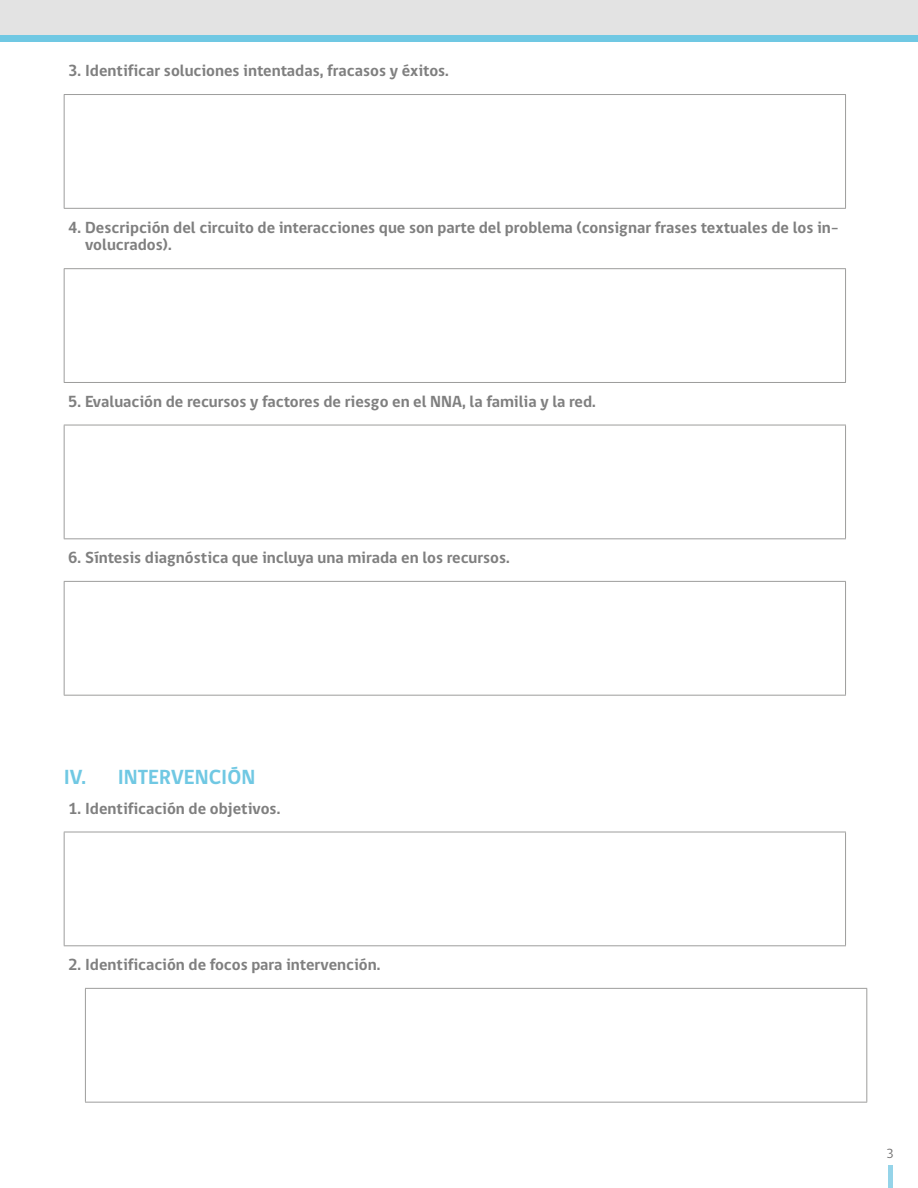
<style>
.page{position:relative;width:918px;height:1188px;background:#fff}
.page>*{position:absolute;margin:0;border:0;box-sizing:border-box;transform-origin:0 0}
.t1{font:700 21px "gob CL";color:#70c8e3}
.t2{font:700 16.5px/17.9px "gob CL";color:#7f7f7f}
.t3{font:13.5px "gob CL";color:#706f6f}
</style>
<div class="page">
<div style="left:888px;top:1166px;width:5px;height:22px;background:#95d4e9"></div>
<div style="left:0;top:0;width:918px;height:39px;background:#e3e3e3"></div>
<div style="left:0;top:35px;width:918px;height:6px;background:#70c8e3"></div>
<hr style="left:64px;top:94px;width:782px;height:1px;background:#9d9d9c">
<hr style="left:64px;top:95px;width:1px;height:113px;background:#9d9d9c">
<hr style="left:845px;top:95px;width:1px;height:113px;background:#9d9d9c">
<hr style="left:64px;top:208px;width:782px;height:1px;background:#9d9d9c">
<hr style="left:64px;top:268px;width:782px;height:1px;background:#9d9d9c">
<hr style="left:64px;top:269px;width:1px;height:113px;background:#9d9d9c">
<hr style="left:845px;top:269px;width:1px;height:113px;background:#9d9d9c">
<hr style="left:64px;top:382px;width:782px;height:1px;background:#9d9d9c">
<hr style="left:64px;top:425px;width:782px;height:1px;background:#9d9d9c">
<hr style="left:64px;top:425px;width:1px;height:113px;background:#9d9d9c">
<hr style="left:845px;top:425px;width:1px;height:113px;background:#9d9d9c">
<hr style="left:64px;top:538px;width:782px;height:1px;background:#9d9d9c">
<hr style="left:64px;top:581px;width:782px;height:1px;background:#9d9d9c">
<hr style="left:64px;top:582px;width:1px;height:113px;background:#9d9d9c">
<hr style="left:845px;top:582px;width:1px;height:113px;background:#9d9d9c">
<hr style="left:64px;top:695px;width:782px;height:1px;background:#9d9d9c">
<hr style="left:64px;top:832px;width:782px;height:1px;background:#9d9d9c">
<hr style="left:64px;top:832px;width:1px;height:113px;background:#9d9d9c">
<hr style="left:845px;top:832px;width:1px;height:113px;background:#9d9d9c">
<hr style="left:64px;top:945px;width:782px;height:1px;background:#9d9d9c">
<hr style="left:85px;top:988px;width:782px;height:1px;background:#9d9d9c">
<hr style="left:85px;top:989px;width:1px;height:113px;background:#9d9d9c">
<hr style="left:866px;top:989px;width:1px;height:113px;background:#9d9d9c">
<hr style="left:85px;top:1102px;width:782px;height:1px;background:#9d9d9c">
<p class="t2" style="left:68px;top:62px;width:382px">3. Identificar soluciones intentadas, fracasos y éxitos.</p>
<p class="t2" style="left:85px;top:218px;width:755px;text-indent:-17px">4. Descripción del circuito de interacciones que son parte del problema (consignar frases textuales de los in&shy;volucrados).</p>
<p class="t2" style="left:68px;top:393px;width:529px">5. Evaluación de recursos y factores de riesgo en el NNA, la familia y la red.</p>
<p class="t2" style="left:68px;top:549px;width:443px">6. Síntesis diagnóstica que incluya una mirada en los recursos.</p>
<p class="t1" style="left:64px;top:762px;width:193px">IV. INTERVENCIÓN</p>
<p class="t2" style="left:68px;top:800px;width:214px">1. Identificación de objetivos.</p>
<p class="t2" style="left:68px;top:956px;width:314px">2. Identificación de focos para intervención.</p>
<p class="t3" style="left:887px;top:1144px;width:9px">3</p>
</div>
